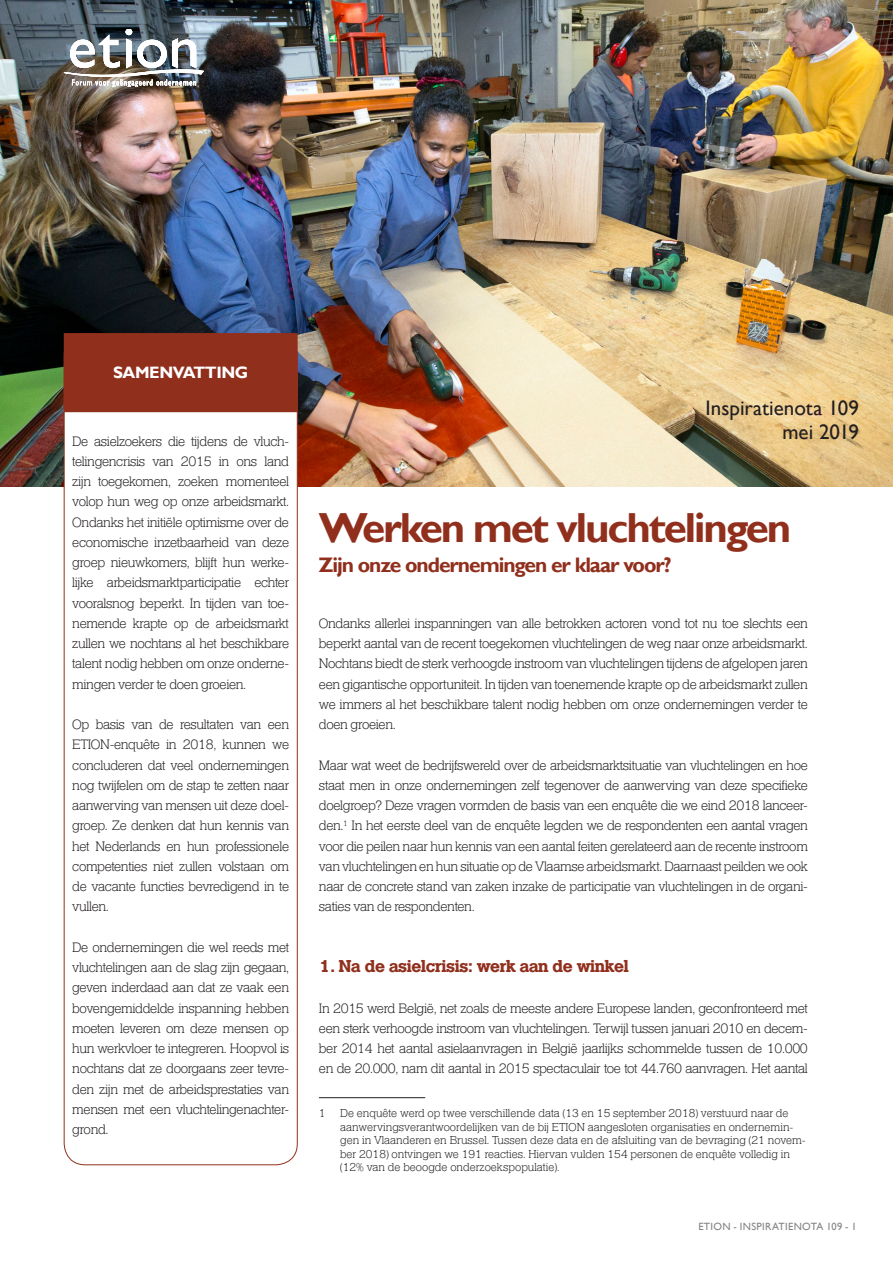
<style>
.page{position:relative;width:893px;height:1263px;background:#fff}
.page>*{position:absolute;margin:0;border:0;box-sizing:border-box;transform-origin:0 0}
.Hoofdtitel{font:700 42px "Gill Sans";letter-spacing:-.05em;color:#912f1d}
.Subtitel{font:700 21px "Gill Sans";letter-spacing:-.05em;color:#912f1d}
.t1{font:21px/24px "Gill Sans";color:#231f20;text-align:right}
.Tussentitel_1{font:700 18px "Helserif";letter-spacing:-.025em;color:#912f1d}
.t2{font:700 16.5px "Gill Sans";letter-spacing:-.025em;color:#fff}
.Body{font:300 14.25px/20.2px "Helserif";letter-spacing:-.025em;color:#231f20;text-align:justify}
.Voetnoten{font:300 12px/13.5px "Helserif";color:#231f20}
.t3{font:10.5px "Gill Sans";letter-spacing:.03em;color:#818386}
</style>
<div class="page">
<img style="left:0;top:0;width:893px;height:486px">
<img style="left:64px;top:30px;width:140px;height:57px">
<div style="left:64px;top:334px;width:233px;height:831px;background:#fff;border-radius:21px"></div>
<div style="left:65px;top:334px;width:232px;height:77px;background:#912f1d"></div>
<div style="left:64px;top:333px;width:234px;height:79px;border:2px solid #912f1d"></div>
<hr style="left:319px;top:1097px;width:106px;height:1px;background:#231f20">
<p class="t2" style="left:113px;top:363px;width:137px">SAMENVATTING</p>
<p class="Body" style="left:72px;top:431px;width:218px">De asielzoekers die tijdens de vluch&shy;telingencrisis van 2015 in ons land zijn toegekomen, zoeken momenteel volop hun weg op onze arbeidsmarkt.<br>Ondanks het initiële optimisme over de economische inzetbaarheid van deze groep nieuwkomers, blijft hun werke&shy;lijke arbeidsmarktparticipatie echter vooralsnog beperkt. In tijden van toe&shy;nemende krapte op de arbeidsmarkt zullen we nochtans al het beschikbare talent nodig hebben om onze onderne&shy;mingen verder te doen groeien.</p>
<p class="Body" style="left:72px;top:715px;width:218px">Op basis van de resultaten van een ETION-enquête in 2018, kunnen we concluderen dat veel ondernemingen nog twijfelen om de stap te zetten naar aanwerving van mensen uit deze doel&shy;groep. Ze denken dat hun kennis van het Nederlands en hun professionele competenties niet zullen volstaan om de vacante functies bevredigend in te vullen.</p>
<p class="Body" style="left:72px;top:938px;width:218px">De ondernemingen die wel reeds met vluchtelingen aan de slag zijn gegaan, geven inderdaad aan dat ze vaak een bovengemiddelde inspanning hebben moeten leveren om deze mensen op hun werkvloer te integreren. Hoopvol is nochtans dat ze doorgaans zeer tevre&shy;den zijn met de arbeidsprestaties van mensen met een vluchtelingenachter&shy;grond.</p>
<h2 class="t1" style="left:705px;top:396px;width:155px">Inspiratienota 109 mei 2019</h2>
<h1 class="Hoofdtitel" style="left:319px;top:502px;width:474px">Werken met vluchtelingen</h1>
<p class="Subtitel" style="left:319px;top:552px;width:354px">Zijn onze ondernemingen er klaar voor?</p>
<p class="Body" style="left:319px;top:614px;width:491px">Ondanks allerlei inspanningen van alle betrokken actoren vond tot nu toe slechts een beperkt aantal van de recent toegekomen vluchtelingen de weg naar onze arbeidsmarkt.<br>Nochtans biedt de sterk verhoogde instroom van vluchtelingen tijdens de afgelopen jaren een gigantische opportuniteit. In tijden van toenemende krapte op de arbeidsmarkt zullen we immers al het beschikbare talent nodig hebben om onze ondernemingen verder te doen groeien.</p>
<p class="Body" style="left:319px;top:755px;width:491px">Maar wat weet de bedrijfswereld over de arbeidsmarktsituatie van vluchtelingen en hoe staat men in onze ondernemingen zelf tegenover de aanwerving van deze specifieke doelgroep? Deze vragen vormden de basis van een enquête die we eind 2018 lanceer&shy;den.<sup>1</sup> In het eerste deel van de enquête legden we de respondenten een aantal vragen voor die peilen naar hun kennis van een aantal feiten gerelateerd aan de recente instroom van vluchtelingen en hun situatie op de Vlaamse arbeidsmarkt. Daarnaast peilden we ook naar de concrete stand van zaken inzake de participatie van vluchtelingen in de organi&shy;saties van de respondenten.</p>
<h2 class="Tussentitel_1" style="left:319px;top:955px;width:311px">1. Na de asielcrisis: werk aan de winkel</h2>
<p class="Body" style="left:319px;top:998px;width:491px">In 2015 werd België, net zoals de meeste andere Europese landen, geconfronteerd met een sterk verhoogde instroom van vluchtelingen. Terwijl tussen januari 2010 en decem&shy;ber 2014 het aantal asielaanvragen in België jaarlijks schommelde tussen de 10.000 en de 20.000, nam dit aantal in 2015 spectaculair toe tot 44.760 aanvragen. Het aantal</p>
<p class="Voetnoten" style="left:340px;top:1107px;width:467px;text-indent:-21px">1 De enquête werd op twee verschillende data (13 en 15 september 2018) verstuurd naar de aanwervingsverantwoordelijken van de bij ETION aangesloten organisaties en ondernemin&shy;gen in Vlaanderen en Brussel. Tussen deze data en de afsluiting van de bevraging (21 novem&shy;ber 2018) ontvingen we 191 reacties. Hiervan vulden 154 personen de enquête volledig in (12% van de beoogde onderzoekspopulatie).</p>
<p class="t3" style="left:698px;top:1220px;width:160px">ETION - INSPIRATIENOTA 109 - 1</p>
</div>
